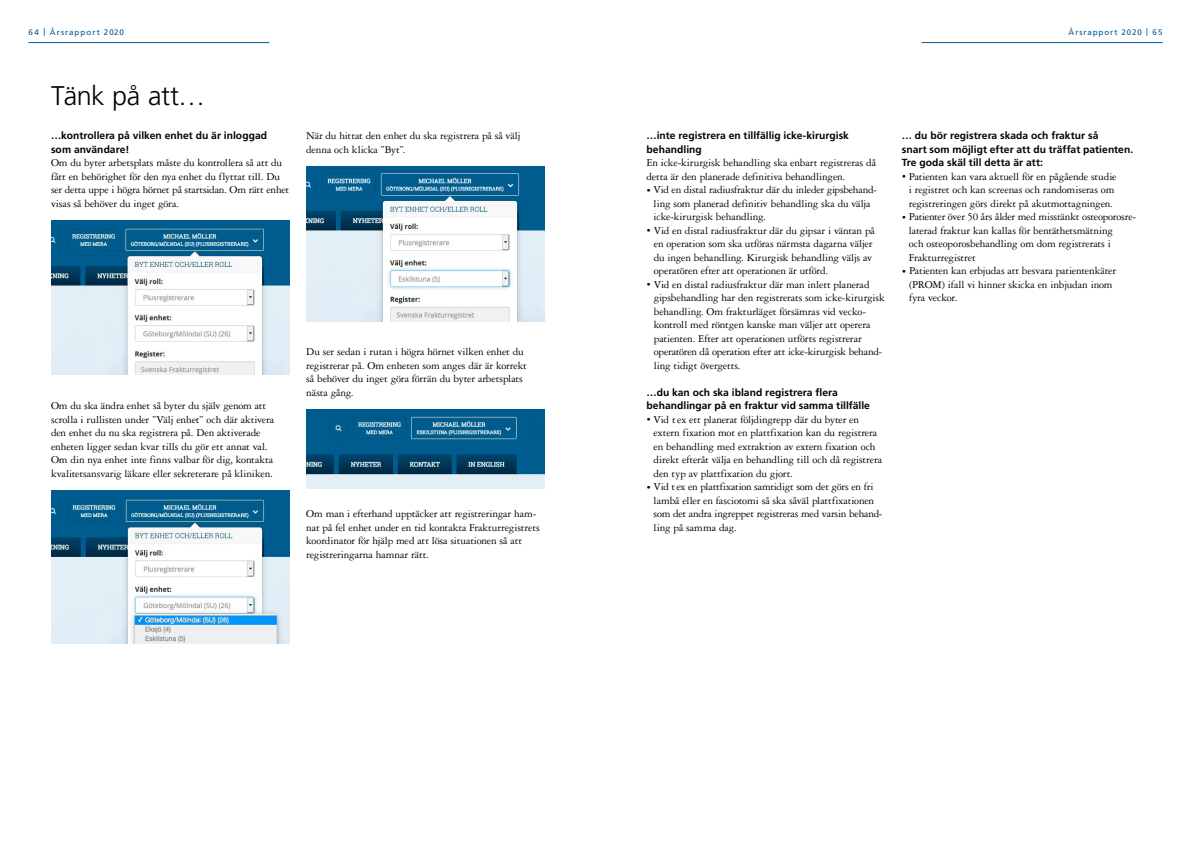
<style>
.page{position:relative;width:1191px;height:842px;background:#fff}
.page>*{position:absolute;margin:0;border:0;box-sizing:border-box;transform-origin:0 0}
.t1{font:300 27px "Frutiger LT Pro";letter-spacing:-.02em;color:#000}
.t2{font:11.2px/13.5px "Garamond 3 LT Std";letter-spacing:-.01em;color:#000}
.t3{font:700 10.3px/13.5px "Frutiger LT Pro";letter-spacing:.005em;color:#000}
.t4{font:8px "Frutiger LT Pro";letter-spacing:.12em;color:#005894}
.s1{font-size:9px}
</style>
<div class="page">
<hr style="left:28px;top:42px;width:241px;height:1px;background:#005894">
<hr style="left:921px;top:42px;width:241px;height:1px;background:#005894">
<img style="left:51px;top:220px;width:238px;height:154px">
<img style="left:51px;top:490px;width:238px;height:153px">
<img style="left:306px;top:167px;width:238px;height:154px">
<img style="left:306px;top:409px;width:238px;height:79px">
<p class="t4" style="left:28px;top:28px;width:97px">64 | Årsrapport 2020</p>
<p class="t4" style="left:1068px;top:28px;width:95px">Årsrapport 2020 | 65</p>
<h1 class="t1" style="left:51px;top:80px;width:156px">Tänk på att…</h1>
<p class="t3" style="left:51px;top:129px;width:218px">…kontrollera på vilken enhet du är inloggad som användare!</p>
<p class="t2" style="left:51px;top:156px;width:240px">Om du byter arbetsplats måste du kontrollera så att du fått en behörighet för den nya enhet du flyttat till. Du ser detta uppe i högra hörnet på startsidan. Om rätt enhet visas så behöver du inget göra.</p>
<p class="t2" style="left:306px;top:129px;width:216px">När du hittat den enhet du ska registrera på så välj denna och klicka ”Byt”.</p>
<p class="t2" style="left:51px;top:399px;width:225px">Om du ska ändra enhet så byter du själv genom att scrolla i rullisten under ”Välj enhet” och där aktivera den enhet du nu ska registrera på. Den aktiverade enheten ligger sedan kvar tills du gör ett annat val.<br>Om din nya enhet inte finns valbar för dig, kontakta kvalitetsansvarig läkare eller sekreterare på kliniken.</p>
<p class="t2" style="left:306px;top:345px;width:222px">Du ser sedan i rutan i högra hörnet vilken enhet du registrerar på. Om enheten som anges där är korrekt så behöver du inget göra förrän du byter arbetsplats nästa gång.</p>
<p class="t2" style="left:306px;top:507px;width:235px">Om man i efterhand upptäcker att registreringar ham&shy;nat på fel enhet under en tid kontakta Frakturregistrets koordinator för hjälp med att lösa situationen så att registreringarna hamnar rätt.</p>
<p class="t3" style="left:646px;top:129px;width:204px">…inte registrera en tillfällig icke-kirurgisk behandling</p>
<p class="t2" style="left:646px;top:156px;width:231px">En icke-kirurgisk behandling ska enbart registreras då detta är den planerade definitiva behandlingen.</p>
<p class="t2" style="left:653px;top:183px;width:225px;text-indent:-7px"><span class="s1">•</span> Vid en distal radiusfraktur där du inleder gipsbehand&shy;ling som planerad definitiv behandling ska du välja icke-kirurgisk behandling.</p>
<p class="t2" style="left:654px;top:223px;width:223px;text-indent:-7px"><span class="s1">•</span> Vid en distal radiusfraktur där du gipsar i väntan på en operation som ska utföras närmsta dagarna väljer du ingen behandling. Kirurgisk behandling väljs av operatören efter att operationen är utförd.</p>
<p class="t2" style="left:654px;top:277px;width:232px;text-indent:-7px"><span class="s1">•</span> Vid en distal radiusfraktur där man inlett planerad gipsbehandling har den registrerats som icke-kirurgisk behandling. Om frakturläget försämras vid vecko&shy;kontroll med röntgen kanske man väljer att operera patienten. Efter att operationen utförts registrerar operatören då operation efter att icke-kirurgisk behand&shy;ling tidigt övergetts.</p>
<p class="t3" style="left:646px;top:385px;width:225px">…du kan och ska ibland registrera flera behandlingar på en fraktur vid samma tillfälle</p>
<p class="t2" style="left:653px;top:412px;width:230px;text-indent:-7px"><span class="s1">•</span> Vid tex ett planerat följdingrepp där du byter en extern fixation mot en plattfixation kan du registrera en behandling med extraktion av extern fixation och direkt efteråt välja en behandling till och då registrera den typ av plattfixation du gjort.</p>
<p class="t2" style="left:653px;top:480px;width:229px;text-indent:-7px"><span class="s1">•</span> Vid tex en plattfixation samtidigt som det görs en fri lambå eller en fasciotomi så ska såväl plattfixationen som det andra ingreppet registreras med varsin behand&shy;ling på samma dag.</p>
<p class="t3" style="left:901px;top:129px;width:233px">… du bör registrera skada och fraktur så<br>snart som möjligt efter att du träffat patienten.<br>Tre goda skäl till detta är att:</p>
<p class="t2" style="left:901px;top:169px;width:216px;text-align:center"><span class="s1">•</span> Patienten kan vara aktuell för en pågående studie i registret och kan screenas och randomiseras om registreringen görs direkt på akutmottagningen.</p>
<p class="t2" style="left:909px;top:210px;width:229px;text-indent:-7px"><span class="s1">•</span> Patienter över 50 års ålder med misstänkt osteoporosre&shy;laterad fraktur kan kallas för bentäthetsmätning<br>och osteoporosbehandling om dom registrerats i Frakturregistret</p>
<p class="t2" style="left:909px;top:264px;width:209px;text-indent:-7px"><span class="s1">•</span> Patienten kan erbjudas att besvara patientenkäter (PROM) ifall vi hinner skicka en inbjudan inom fyra veckor.</p>
</div>
